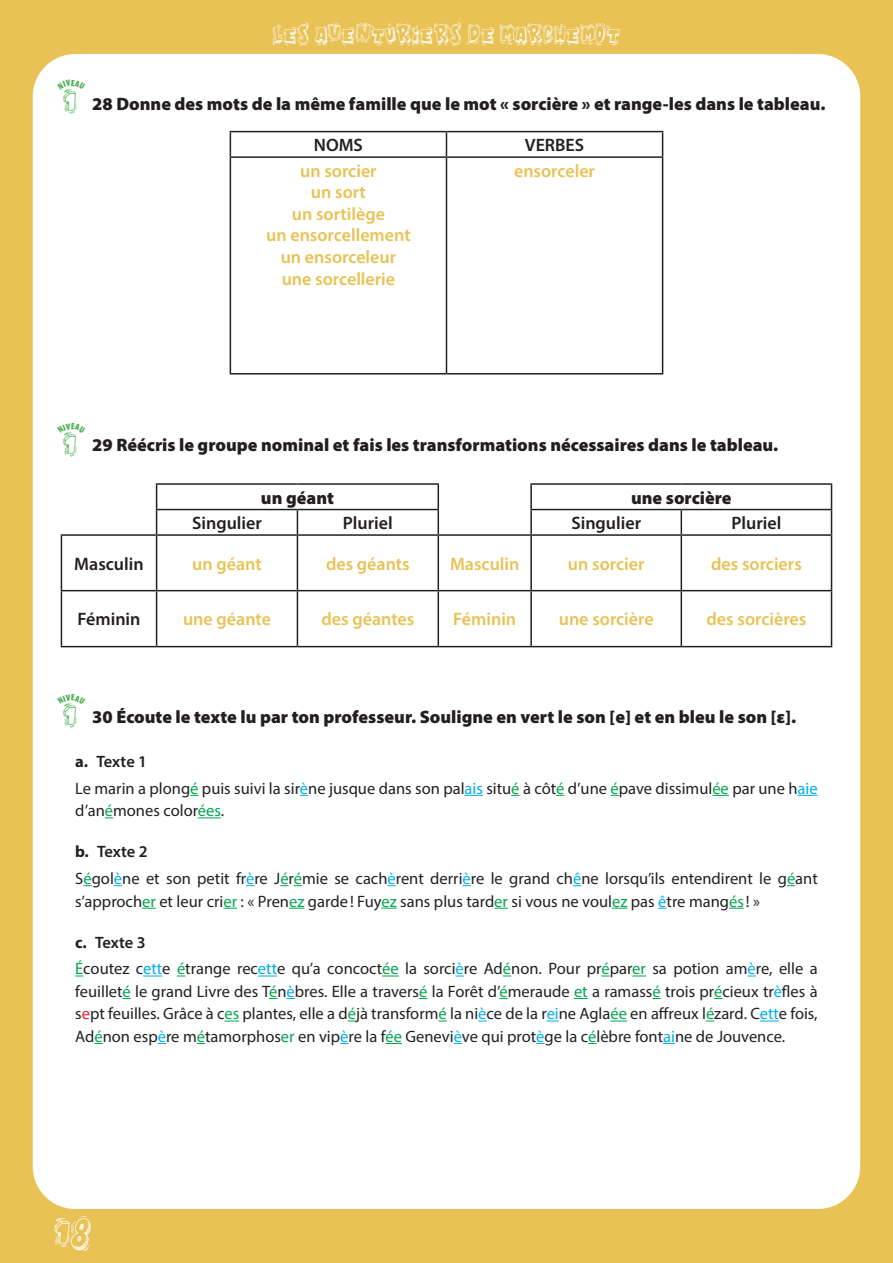
<style>
.page{position:relative;width:893px;height:1263px;background:#e8c254}
.page>*{position:absolute;margin:0;border:0;box-sizing:border-box;transform-origin:0 0}
.t1{font:900 18px "Myriad Pro";color:#231f20}
.t2{font:600 18px/21.6px "Myriad Pro";color:#e8c254;text-align:center}
.t3{font:600 18px "Myriad Pro";color:#231f20}
.t4{font:18px "Good Morning";color:#fff}
.t5{font:16.5px/26.7px "Myriad Pro";color:#231f20}
.t6{font:12px "Good Morning";color:#fff}
.s1{font-weight:700}
.s2{font-weight:600}
.s3{color:#00a54f}
.s4{color:#00aeef}
.s5{color:#ee1d23}
</style>
<div class="page">
<div style="left:33px;top:54px;width:827px;height:1155px;background:#fff;border-radius:43px"></div>
<hr style="left:230px;top:131px;width:216px;height:1px;background:#231f20">
<svg style="left:230px;top:132px;width:1px;height:24px"></svg>
<hr style="left:446px;top:131px;width:217px;height:1px;background:#231f20">
<svg style="left:446px;top:132px;width:1px;height:24px"></svg>
<svg style="left:662px;top:132px;width:1px;height:24px"></svg>
<hr style="left:230px;top:156px;width:216px;height:2px;background:#231f20">
<hr style="left:230px;top:158px;width:1px;height:215px;background:#231f20">
<hr style="left:446px;top:156px;width:217px;height:2px;background:#231f20">
<hr style="left:446px;top:158px;width:1px;height:215px;background:#231f20">
<hr style="left:662px;top:158px;width:1px;height:215px;background:#231f20">
<hr style="left:230px;top:373px;width:216px;height:1px;background:#231f20">
<hr style="left:446px;top:373px;width:217px;height:1px;background:#231f20">
<hr style="left:156px;top:483px;width:141px;height:2px;background:#231f20">
<hr style="left:297px;top:483px;width:142px;height:2px;background:#231f20">
<hr style="left:530px;top:483px;width:151px;height:2px;background:#231f20">
<hr style="left:681px;top:483px;width:151px;height:2px;background:#231f20">
<hr style="left:156px;top:509px;width:141px;height:1px;background:#231f20">
<hr style="left:297px;top:509px;width:142px;height:1px;background:#231f20">
<svg style="left:297px;top:510px;width:1px;height:24px"></svg>
<hr style="left:530px;top:509px;width:151px;height:1px;background:#231f20">
<hr style="left:681px;top:509px;width:151px;height:1px;background:#231f20">
<svg style="left:681px;top:510px;width:1px;height:24px"></svg>
<svg style="left:831px;top:485px;width:1px;height:49px"></svg>
<hr style="left:61px;top:536px;width:1px;height:54px;background:#231f20">
<hr style="left:157px;top:534px;width:140px;height:2px;background:#231f20">
<hr style="left:156px;top:536px;width:1px;height:54px;background:#231f20">
<hr style="left:297px;top:534px;width:141px;height:2px;background:#231f20">
<hr style="left:297px;top:536px;width:1px;height:54px;background:#231f20">
<hr style="left:531px;top:534px;width:150px;height:2px;background:#231f20">
<hr style="left:681px;top:534px;width:151px;height:2px;background:#231f20">
<hr style="left:681px;top:536px;width:1px;height:54px;background:#231f20">
<hr style="left:831px;top:536px;width:1px;height:54px;background:#231f20">
<hr style="left:61px;top:590px;width:96px;height:1px;background:#231f20">
<hr style="left:61px;top:591px;width:1px;height:55px;background:#231f20">
<hr style="left:157px;top:590px;width:140px;height:1px;background:#231f20">
<hr style="left:156px;top:591px;width:1px;height:55px;background:#231f20">
<hr style="left:297px;top:590px;width:141px;height:1px;background:#231f20">
<hr style="left:297px;top:591px;width:1px;height:55px;background:#231f20">
<hr style="left:438px;top:591px;width:1px;height:55px;background:#231f20">
<hr style="left:531px;top:590px;width:150px;height:1px;background:#231f20">
<hr style="left:530px;top:591px;width:2px;height:55px;background:#231f20">
<hr style="left:681px;top:590px;width:151px;height:1px;background:#231f20">
<hr style="left:681px;top:591px;width:1px;height:55px;background:#231f20">
<hr style="left:831px;top:591px;width:1px;height:55px;background:#231f20">
<hr style="left:61px;top:646px;width:96px;height:1px;background:#231f20">
<hr style="left:157px;top:646px;width:140px;height:1px;background:#231f20">
<hr style="left:297px;top:646px;width:141px;height:1px;background:#231f20">
<hr style="left:438px;top:646px;width:93px;height:1px;background:#231f20">
<hr style="left:531px;top:646px;width:150px;height:1px;background:#231f20">
<hr style="left:681px;top:646px;width:151px;height:1px;background:#231f20">
<svg style="left:156px;top:485px;width:1px;height:49px"></svg>
<hr style="left:61px;top:534px;width:96px;height:2px;background:#231f20">
<hr style="left:438px;top:536px;width:1px;height:54px;background:#231f20">
<hr style="left:530px;top:536px;width:2px;height:54px;background:#231f20">
<hr style="left:438px;top:590px;width:93px;height:1px;background:#231f20">
<hr style="left:530px;top:510px;width:2px;height:24px;background:#231f20">
<hr style="left:438px;top:534px;width:93px;height:2px;background:#231f20">
<svg style="left:438px;top:485px;width:1px;height:49px"></svg>
<hr style="left:530px;top:485px;width:2px;height:24px;background:#231f20">
<svg style="left:465px;top:795px;width:18px;height:1px"></svg>
<svg style="left:712px;top:795px;width:17px;height:1px"></svg>
<svg style="left:798px;top:795px;width:20px;height:1px"></svg>
<svg style="left:198px;top:817px;width:23px;height:1px"></svg>
<svg style="left:280px;top:885px;width:22px;height:1px"></svg>
<svg style="left:142px;top:908px;width:14px;height:1px"></svg>
<svg style="left:223px;top:908px;width:14px;height:1px"></svg>
<svg style="left:289px;top:908px;width:15px;height:1px"></svg>
<svg style="left:381px;top:908px;width:16px;height:1px"></svg>
<svg style="left:494px;top:908px;width:14px;height:1px"></svg>
<svg style="left:612px;top:908px;width:15px;height:1px"></svg>
<svg style="left:729px;top:908px;width:15px;height:1px"></svg>
<svg style="left:143px;top:975px;width:19px;height:1px"></svg>
<svg style="left:258px;top:975px;width:19px;height:1px"></svg>
<svg style="left:382px;top:975px;width:17px;height:1px"></svg>
<svg style="left:632px;top:975px;width:14px;height:1px"></svg>
<svg style="left:574px;top:998px;width:14px;height:1px"></svg>
<svg style="left:224px;top:1020px;width:15px;height:1px"></svg>
<svg style="left:547px;top:1020px;width:12px;height:1px"></svg>
<svg style="left:610px;top:1020px;width:17px;height:1px"></svg>
<svg style="left:760px;top:1020px;width:19px;height:1px"></svg>
<svg style="left:385px;top:1043px;width:17px;height:1px"></svg>
<svg style="left:663px;top:1043px;width:12px;height:1px"></svg>
<p class="t6" style="left:272px;top:28px;width:350px">LES AVENTURIERS DE MARCHEMOT</p>
<p class="t1" style="left:92px;top:92px;width:735px">28 Donne des mots de la même famille que le mot « sorcière » et range-les dans le tableau.</p>
<p class="t3" style="left:314px;top:134px;width:51px">NOMS</p>
<p class="t3" style="left:525px;top:134px;width:61px">VERBES</p>
<p class="t2" style="left:266px;top:159px;width:146px">un sorcier<br>un sort<br>un sortilège<br>un ensorcellement un ensorceleur une sorcellerie</p>
<p class="t2" style="left:514px;top:159px;width:83px">ensorceler</p>
<p class="t1" style="left:92px;top:433px;width:687px">29 Réécris le groupe nominal et fais les transformations nécessaires dans le tableau.</p>
<p class="t1" style="left:261px;top:485px;width:74px">un géant</p>
<p class="t1" style="left:631px;top:485px;width:102px">une sorcière</p>
<p class="t3" style="left:192px;top:511px;width:71px">Singulier</p>
<p class="t3" style="left:343px;top:511px;width:51px">Pluriel</p>
<p class="t3" style="left:571px;top:511px;width:71px">Singulier</p>
<p class="t3" style="left:731px;top:511px;width:51px">Pluriel</p>
<p class="t3" style="left:74px;top:552px;width:71px">Masculin</p>
<p class="t2" style="left:192px;top:552px;width:71px">un géant</p>
<p class="t2" style="left:326px;top:552px;width:85px">des géants</p>
<p class="t2" style="left:450px;top:552px;width:71px">Masculin</p>
<p class="t2" style="left:568px;top:552px;width:78px">un sorcier</p>
<p class="t2" style="left:711px;top:552px;width:92px">des sorciers</p>
<p class="t3" style="left:78px;top:608px;width:65px">Féminin</p>
<p class="t2" style="left:183px;top:608px;width:90px">une géante</p>
<p class="t2" style="left:321px;top:608px;width:94px">des géantes</p>
<p class="t2" style="left:453px;top:608px;width:65px">Féminin</p>
<p class="t2" style="left:559px;top:608px;width:96px">une sorcière</p>
<p class="t2" style="left:706px;top:608px;width:101px">des sorcières</p>
<p class="t1" style="left:92px;top:705px;width:705px">30 Écoute le texte lu par ton professeur. Souligne en vert le son [e] et en bleu le son [ε].</p>
<p class="t5" style="left:75px;top:748px;width:744px"><span class="s1">a.</span> <span class="s2">Texte 1<br></span>Le marin a plong<span class="s3">é</span> puis suivi la sir<span class="s4">è</span>ne jusque dans son pal<span class="s4">ais</span> situ<span class="s3">é</span> à côt<span class="s3">é</span> d’une <span class="s3">é</span>pave dissimul<span class="s3">ée</span> par une h<span class="s4">aie</span></p>
<p class="t5" style="left:75px;top:797px;width:151px">d’an<span class="s3">é</span>mones color<span class="s3">ées</span>.</p>
<p class="t5" style="left:75px;top:838px;width:744px"><span class="s1">b.</span> <span class="s2">Texte 2<br></span>S<span class="s3">é</span>gol<span class="s4">è</span>ne et son petit fr<span class="s4">è</span>re J<span class="s3">é</span>r<span class="s3">é</span>mie se cach<span class="s4">è</span>rent derri<span class="s4">è</span>re le grand ch<span class="s4">ê</span>ne lorsqu’ils entendirent le g<span class="s3">é</span>ant</p>
<p class="t5" style="left:75px;top:887px;width:686px">s’approch<span class="s3">er</span> et leur cri<span class="s3">er</span> : « Pren<span class="s3">ez</span> garde! Fuy<span class="s3">ez</span> sans plus tard<span class="s3">er</span> si vous ne voul<span class="s3">ez</span> pas <span class="s4">ê</span>tre mang<span class="s3">és</span>! »</p>
<p class="t5" style="left:75px;top:928px;width:744px"><span class="s1">c.</span> <span class="s2">Texte 3<br></span><span class="s3">É</span>coutez c<span class="s4">ett</span>e <span class="s3">é</span>trange rec<span class="s4">ett</span>e qu’a concoct<span class="s3">ée</span> la sorci<span class="s4">è</span>re Ad<span class="s3">é</span>non. Pour pr<span class="s3">é</span>par<span class="s3">er</span> sa potion am<span class="s4">è</span>re, elle a</p>
<p class="t5" style="left:75px;top:980px;width:744px;line-height:22.5px;text-align:justify">feuillet<span class="s3">é</span> le grand Livre des T<span class="s3">é</span>n<span class="s4">è</span>bres. Elle a travers<span class="s3">é</span> la Forêt d’<span class="s3">é</span>meraude <span class="s3">et</span> a ramass<span class="s3">é</span> trois pr<span class="s3">é</span>cieux tr<span class="s4">è</span>fles à s<span class="s5">e</span>pt feuilles. Grâce à c<span class="s3">es</span> plantes, elle a d<span class="s3">é</span>jà transform<span class="s3">é</span> la ni<span class="s4">è</span>ce de la r<span class="s4">ei</span>ne Agla<span class="s3">ée</span> en affreux l<span class="s3">é</span>zard. C<span class="s4">ett</span>e fois, Ad<span class="s3">é</span>non esp<span class="s4">è</span>re m<span class="s3">é</span>tamorphos<span class="s3">er</span> en vip<span class="s4">è</span>re la f<span class="s3">ée</span> Genevi<span class="s4">è</span>ve qui prot<span class="s4">è</span>ge la c<span class="s3">é</span>lèbre font<span class="s4">ai</span>ne de Jouvence.</p>
<p class="t4" style="left:54px;top:1224px;width:39px">18</p>
</div>
